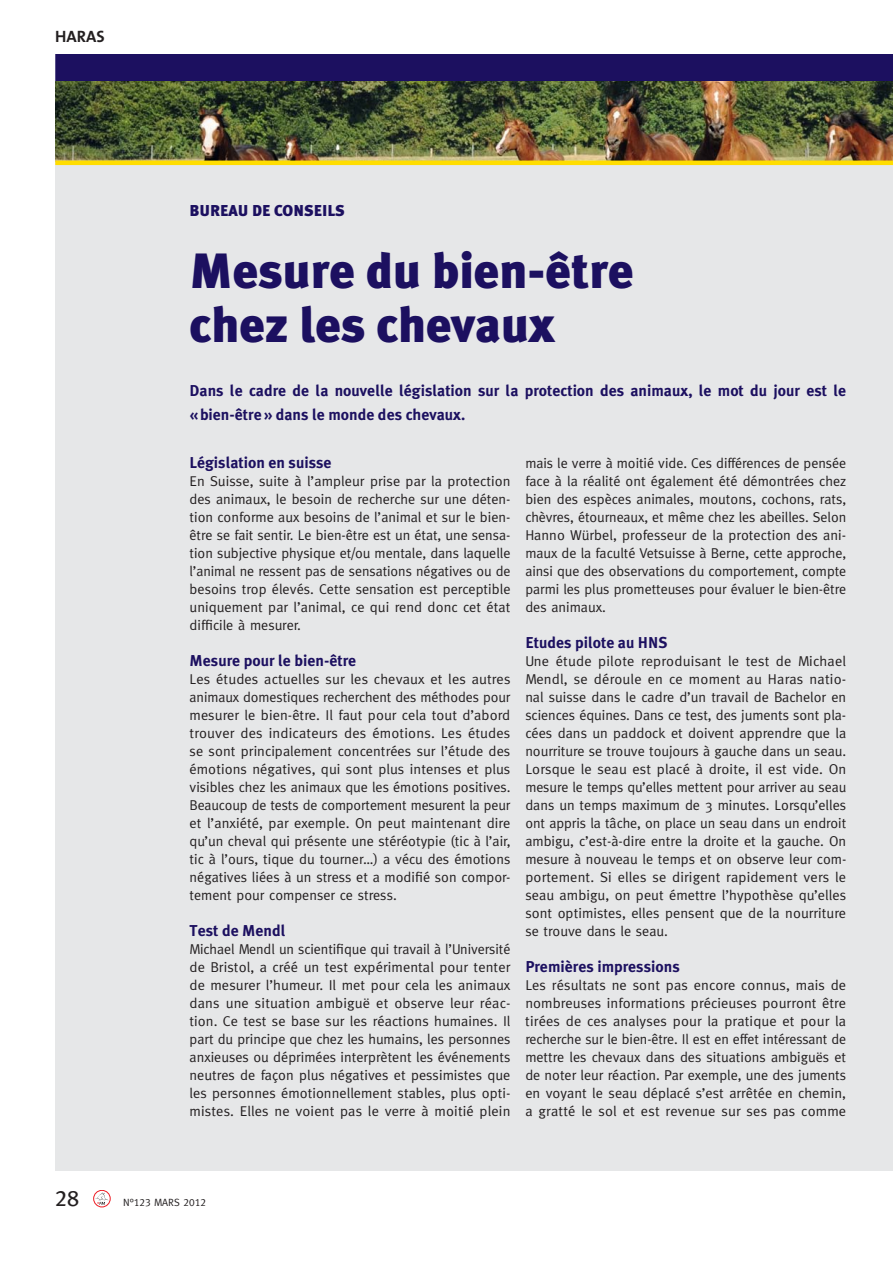
<style>
.page{position:relative;width:893px;height:1263px;background:#fff}
.page>*{position:absolute;margin:0;border:0;box-sizing:border-box;transform-origin:0 0}
.t1{font:900 49.5px/54px "Meta Plus";color:#1c1060}
.t2{font:22.5px "Meta Plus Book Caps";color:#231f20}
.t3{font:16.5px "The Mix Bold Caps";color:#231f20}
.t4{font:700 15.75px/24px "Meta Plus";color:#1c1060}
.t5{font:900 15.75px "Meta Plus";color:#1c1060}
.t6{font:14.25px/18px "Meta";letter-spacing:.005em;color:#231f20;text-align:justify}
.t7{font:10.5px "Meta Caps";color:#231f20}
</style>
<div class="page">
<div style="left:94px;top:1190px;width:16px;height:17px;border:1px solid #ed1c24;border-radius:50%"></div>
<svg style="left:95px;top:1192px;width:14px;height:13px"></svg>
<div style="left:55px;top:162px;width:838px;height:1008px;background:#e6e7e8"></div>
<img style="left:55px;top:81px;width:838px;height:80px">
<hr style="left:55px;top:161px;width:838px;height:4px;background:#fd0">
<div style="left:55px;top:54px;width:838px;height:27px;background:#1c1060"></div>
<p class="t3" style="left:55px;top:27px;width:51px">HARAS</p>
<p class="t5" style="left:190px;top:203px;width:157px">BUREAU DE CONSEILS</p>
<h1 class="t1" style="left:190px;top:246px;width:445px">Mesure du bien-être chez les chevaux</h1>
<p class="t4" style="left:190px;top:379px;width:658px">Dans le cadre de la nouvelle législation sur la protection des animaux, le mot du jour est le « bien-être » dans le monde des chevaux.</p>
<p class="t4" style="left:190px;top:451px;width:144px">Législation en suisse</p>
<p class="t6" style="left:190px;top:474px;width:322px">En Suisse, suite à l’ampleur prise par la protection des animaux, le besoin de recherche sur une déten&shy;tion conforme aux besoins de l’animal et sur le bien&shy;être se fait sentir. Le bien-être est un état, une sensa&shy;tion subjective physique et/ou mentale, dans laquelle l’animal ne ressent pas de sensations négatives ou de besoins trop élevés. Cette sensation est perceptible uniquement par l’animal, ce qui rend donc cet état difficile à mesurer.</p>
<p class="t4" style="left:190px;top:649px;width:168px">Mesure pour le bien-être</p>
<p class="t6" style="left:190px;top:672px;width:322px">Les études actuelles sur les chevaux et les autres animaux domestiques recherchent des méthodes pour mesurer le bien-être. Il faut pour cela tout d’abord trouver des indicateurs des émotions. Les études se sont principalement concentrées sur l’étude des émotions négatives, qui sont plus intenses et plus visibles chez les animaux que les émotions positives.<br>Beaucoup de tests de comportement mesurent la peur et l’anxiété, par exemple. On peut maintenant dire qu’un cheval qui présente une stéréotypie (tic à l’air, tic à l’ours, tique du tourner…) a vécu des émotions négatives liées à un stress et a modifié son compor&shy;tement pour compenser ce stress.</p>
<p class="t4" style="left:190px;top:919px;width:98px">Test de Mendl</p>
<p class="t6" style="left:190px;top:942px;width:322px">Michael Mendl un scientifique qui travail à l’Université de Bristol, a créé un test expérimental pour tenter de mesurer l’humeur. Il met pour cela les animaux dans une situation ambiguë et observe leur réac&shy;tion. Ce test se base sur les réactions humaines. Il part du principe que chez les humains, les personnes anxieuses ou déprimées interprètent les événements neutres de façon plus négatives et pessimistes que les personnes émotionnellement stables, plus opti&shy;mistes. Elles ne voient pas le verre à moitié plein</p>
<p class="t6" style="left:525px;top:456px;width:322px">mais le verre à moitié vide. Ces différences de pensée face à la réalité ont également été démontrées chez bien des espèces animales, moutons, cochons, rats, chèvres, étourneaux, et même chez les abeilles. Selon Hanno Würbel, professeur de la protection des ani&shy;maux de la faculté Vetsuisse à Berne, cette approche, ainsi que des observations du comportement, compte parmi les plus prometteuses pour évaluer le bien-être des animaux.</p>
<p class="t4" style="left:525px;top:631px;width:144px">Etudes pilote au HNS</p>
<p class="t6" style="left:525px;top:654px;width:322px">Une étude pilote reproduisant le test de Michael Mendl, se déroule en ce moment au Haras natio&shy;nal suisse dans le cadre d’un travail de Bachelor en sciences équines. Dans ce test, des juments sont pla&shy;cées dans un paddock et doivent apprendre que la nourriture se trouve toujours à gauche dans un seau.<br>Lorsque le seau est placé à droite, il est vide. On mesure le temps qu’elles mettent pour arriver au seau dans un temps maximum de 3 minutes. Lorsqu’elles ont appris la tâche, on place un seau dans un endroit ambigu, c’est-à-dire entre la droite et la gauche. On mesure à nouveau le temps et on observe leur com&shy;portement. Si elles se dirigent rapidement vers le seau ambigu, on peut émettre l’hypothèse qu’elles sont optimistes, elles pensent que de la nourriture se trouve dans le seau.</p>
<p class="t4" style="left:525px;top:955px;width:156px">Premières impressions</p>
<p class="t6" style="left:525px;top:978px;width:322px">Les résultats ne sont pas encore connus, mais de nombreuses informations précieuses pourront être tirées de ces analyses pour la pratique et pour la recherche sur le bien-être. Il est en effet intéressant de mettre les chevaux dans des situations ambiguës et de noter leur réaction. Par exemple, une des juments en voyant le seau déplacé s’est arrêtée en chemin, a gratté le sol et est revenue sur ses pas comme</p>
<h2 class="t2" style="left:55px;top:1185px;width:26px">28</h2>
<p class="t7" style="left:123px;top:1199px;width:84px">N°123 MARS 2012</p>
</div>
